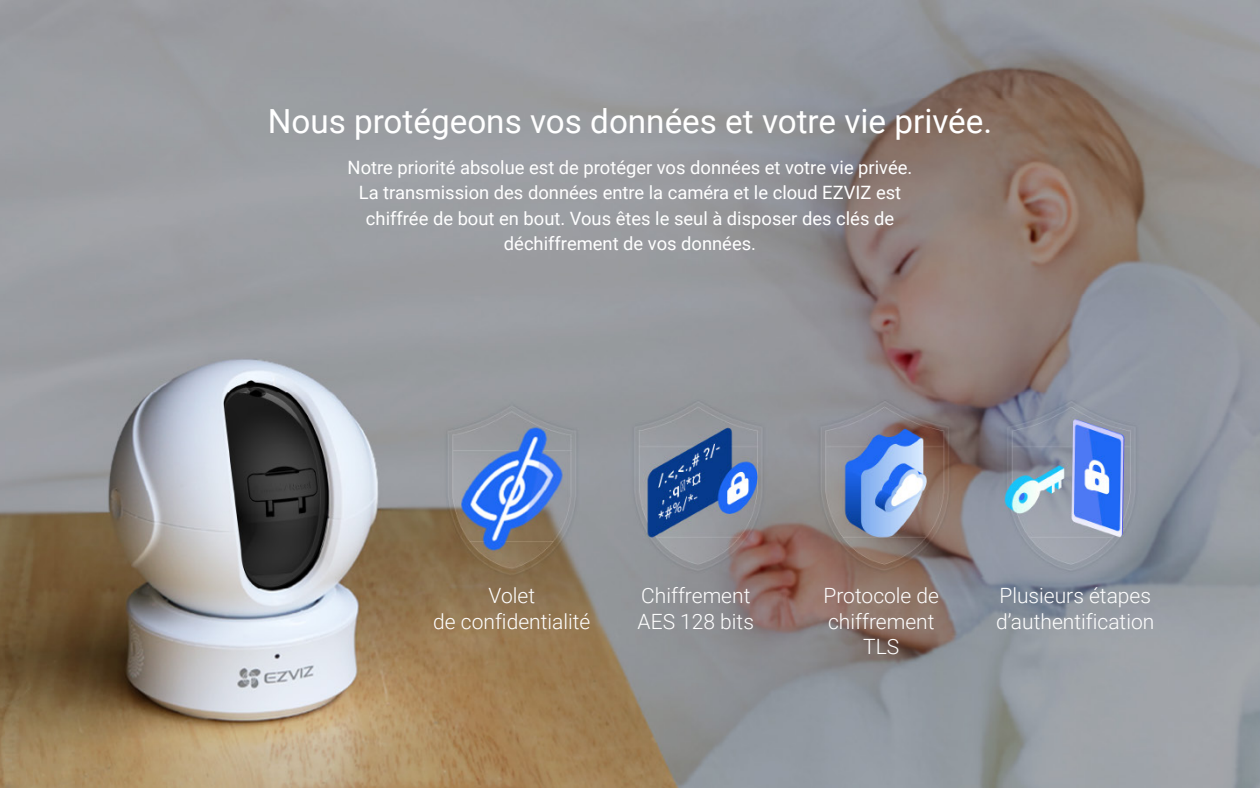
<style>
.page{position:relative;width:1260px;height:788px;background:#fff}
.page>*{position:absolute;margin:0;border:0;box-sizing:border-box;transform-origin:0 0}
.t1{font:33.25px "Roboto";color:#fff}
.t2{font:300 21px/25.6px "Roboto";color:#fff}
.t3{font:18.38px/25.6px "Roboto";color:#fff;text-align:center}
</style>
<div class="page">
<img style="left:0;top:0;width:1260px;height:788px">
<h1 class="t1" style="left:268px;top:98px;width:726px">Nous protégeons vos données et votre vie privée.</h1>
<p class="t3" style="left:348px;top:154px;width:566px">Notre priorité absolue est de protéger vos données et votre vie privée.<br>La transmission des données entre la caméra et le cloud EZVIZ est chiffrée de bout en bout. Vous êtes le seul à disposer des clés de déchiffrement de vos données.</p>
<p class="t2" style="left:433px;top:582px;width:159px;text-align:center">Volet<br>de confidentialité</p>
<p class="t2" style="left:638px;top:582px;width:118px">Chiffrement<br>AES 128 bits</p>
<p class="t2" style="left:824px;top:582px;width:117px;text-align:center">Protocole de chiffrement<br>TLS</p>
<p class="t2" style="left:996px;top:582px;width:160px">Plusieurs étapes d’authentification</p>
</div>
